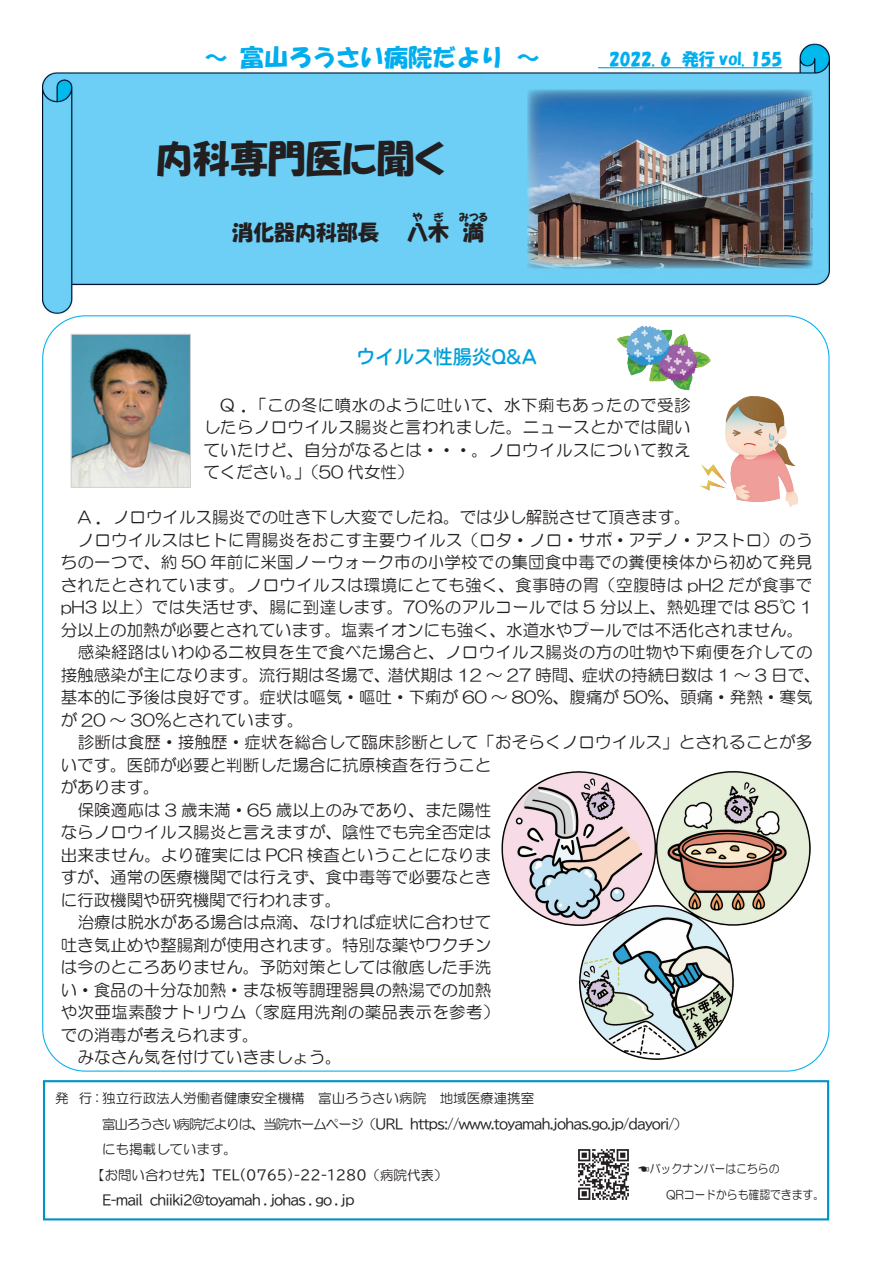
<style>
.page{position:relative;width:893px;height:1263px;background:#fff}
.page>*{position:absolute;margin:0;border:0;box-sizing:border-box;transform-origin:0 0}
.t1{font:37.5px "HGP Soei Kakupoptai";color:#231f20}
.t2{font:24px "HG Soei Kakupoptai";color:#00aeef}
.t3{font:21px "HGP Soei Kakupoptai";color:#231f20}
.t4{font:19.5px "Motoya Maru W4 90 msp RKSJ H";color:#009fda}
.t5{font:16.5px/22.5px "HG Maru Gothic MPRO";letter-spacing:.005em;color:#231f20;text-align:justify}
.t6{font:16.5px "HG Maru Gothic MPRO";letter-spacing:.025em;color:#231f20}
.t7{font:16.5px "HGP Soei Kakupoptai";color:#00aeef}
.t8{font:13.5px/25.5px "BIZ UDP Gothic";letter-spacing:-.08em;color:#231f20}
.t9{font:13.5px "HG Maru Gothic MPRO";color:#231f20}
.t10{font:12px/25.5px "HG Maru Gothic MPRO";color:#231f20;scale:.9 1}
.t11{font:10.5px "HGP Soei Kakupoptai";color:#231f20}
.s1{font-family:"HG Maru Gothic MPRO"}
.s2{font-family:"MS Gothic"}
</style>
<div class="page">
<img style="left:43px;top:43px;width:786px;height:271px">
<div style="left:533px;top:83px;width:293px;height:187px;background:linear-gradient(to right,#69caf1,#69cbf2)"></div>
<hr style="left:598px;top:67px;width:184px;height:1px;background:#00aeef">
<img style="left:527px;top:90px;width:285px;height:178px">
<img style="left:73px;top:336px;width:116px;height:150px">
<div style="left:43px;top:1080px;width:786px;height:140px;border:2px solid #0092c8"></div>
<img style="left:578px;top:1149px;width:51px;height:51px">
<img style="left:617px;top:326px;width:94px;height:65px">
<img style="left:699px;top:396px;width:98px;height:110px">
<img style="left:501px;top:771px;width:311px;height:293px">
<div style="left:71px;top:334px;width:120px;height:154px;border:1px solid #d1d2d4"></div>
<h2 class="t2" style="left:204px;top:45px;width:25px">～</h2>
<h2 class="t2" style="left:240px;top:45px;width:265px">富山ろうさい病院だより</h2>
<h2 class="t2" style="left:516px;top:45px;width:25px">～</h2>
<h1 class="t1" style="left:155px;top:140px;width:291px">内科専門医に聞く</h1>
<p class="t11" style="left:413px;top:212px;width:32px">や ぎ</p>
<p class="t3" style="left:232px;top:222px;width:218px">消化器内科部長　　八木</p>
<p class="t11" style="left:459px;top:212px;width:30px">みつる</p>
<p class="t3" style="left:463px;top:222px;width:22px">満</p>
<p class="t4" style="left:356px;top:347px;width:182px">ウイルス性腸炎Q&amp;A</p>
<p class="t7" style="left:598px;top:50px;width:186px">　2022. 6　発行 vol. 155</p>
<p class="t5" style="left:203px;top:393px;width:489px;text-indent:17px">Q 「．この冬に噴水のように吐いて、水下痢もあったので受診したらノロウイルス腸炎と言われました。ニュースとかでは聞いていたけど、自分がなるとは・・・。ノロウイルスについて教えてください。」（50 代女性(</p>
<p class="t5" style="left:78px;top:506px;width:614px">A ．ノロウイルス腸炎での吐き下し大変でしたね。では少し解説させて頂きます。</p>
<p class="t5" style="left:78px;top:528px;width:736px">ノロウイルスはヒトに胃腸炎をおこす主要ウイルス（ロタ・ノロ・サポ・アデノ・アストロ）のう</p>
<p class="t5" style="left:61px;top:551px;width:753px">ちの一つで、約 50 年前に米国ノーウォーク市の小学校での集団食中毒での糞便検体から初めて発見</p>
<p class="t5" style="left:61px;top:573px;width:753px">されたとされています。ノロウイルスは環境にとても強く、食事時の胃（空腹時は pH2 だが食事で</p>
<p class="t5" style="left:61px;top:596px;width:753px">pH3 以上）では失活せず、腸に到達します。70％のアルコールでは 5 分以上、熱処理では 85°C 1</p>
<p class="t5" style="left:61px;top:618px;width:744px">分以上の加熱が必要とされています。塩素イオンにも強く、水道水やプールでは不活化されません。</p>
<p class="t5" style="left:78px;top:641px;width:737px">感染経路はいわゆる二枚貝を生で食べた場合と、ノロウイルス腸炎の方の吐物や下痢便を介しての</p>
<p class="t5" style="left:582px;top:664px;width:240px">症状の持続日数は 1 ～ 3 日で、</p>
<p class="t5" style="left:61px;top:664px;width:753px;text-align:left">接触感染が主になります。流行期は冬場で、<br>基本的に予後は良好です。症状は嘔気・嘔吐・下痢が 60 ～ 80％、腹痛が 50%、頭痛・発熱・寒気が 20 ～ 30％とされています。</p>
<p class="t5" style="left:78px;top:731px;width:736px">診断は食歴・接触歴・症状を総合して臨床診断として「おそらくノロウイルス」とされることが多</p>
<p class="t5" style="left:61px;top:754px;width:432px">いです。医師が必要と判断した場合に抗原検査を行うこと</p>
<p class="t5" style="left:61px;top:776px;width:100px">があります。</p>
<p class="t5" style="left:78px;top:799px;width:415px">保険適応は 3 歳未満・65 歳以上のみであり、また陽性</p>
<p class="t5" style="left:61px;top:821px;width:432px">ならノロウイルス腸炎と言えますが、陰性でも完全否定は</p>
<p class="t5" style="left:61px;top:844px;width:432px">出来ません。より確実には PCR 検査ということになりま</p>
<p class="t5" style="left:61px;top:866px;width:432px">すが、通常の医療機関では行えず、食中毒等で必要なとき</p>
<p class="t5" style="left:61px;top:889px;width:282px">に行政機関や研究機関で行われます。</p>
<p class="t5" style="left:78px;top:911px;width:415px">治療は脱水がある場合は点滴、なければ症状に合わせて</p>
<p class="t5" style="left:61px;top:934px;width:432px">吐き気止めや整腸剤が使用されます。特別な薬やワクチン</p>
<p class="t5" style="left:61px;top:956px;width:432px">は今のところありません。予防対策としては徹底した手洗</p>
<p class="t5" style="left:61px;top:979px;width:432px">い・食品の十分な加熱・まな板等調理器具の熱湯での加熱</p>
<p class="t6" style="left:61px;top:1004px;width:440px">や次亜塩素酸ナトリウム（家庭用洗剤の薬品表示を参考(</p>
<p class="t5" style="left:61px;top:1024px;width:199px">での消毒が考えられます。</p>
<p class="t5" style="left:78px;top:1046px;width:265px">みなさん気を付けていきましょう。</p>
<p class="t5" style="left:387px;top:664px;width:199px">潜伏期は 12 ～ 27 時間、</p>
<p class="t9" style="left:55px;top:1091px;width:480px">発　行：独立行政法人労働者健康安全機構　富山ろうさい病院　地域医療連携室</p>
<p class="t8" style="left:102px;top:1111px;width:587px"><span class="s1">富山ろうさい病院だよりは、当院ホームページ（</span>URL　https://www.toyamah.johas.go j p. /dayori <span class="s1">(</span>/</p>
<p class="t9" style="left:102px;top:1142px;width:136px">にも掲載しています。</p>
<p class="t8" style="left:102px;top:1162px;width:347px;text-indent:-11px"><span class="s1">【お問い合わせ先】</span>TEL(0765)-22-1280<span class="s1">（病院代表(<br></span>E-mail　ｃｈｉｉｋｉ２＠ｔｏｙａｍａｈ . ｊｏｈａｓ . ｇｏ . ｊｐ</p>
<p class="t10" style="left:667px;top:1156px;width:177px;text-indent:-29px"><span class="s2">☚</span>バックナンバーはこちらの<br>QRコードからも確認できます。</p>
</div>
